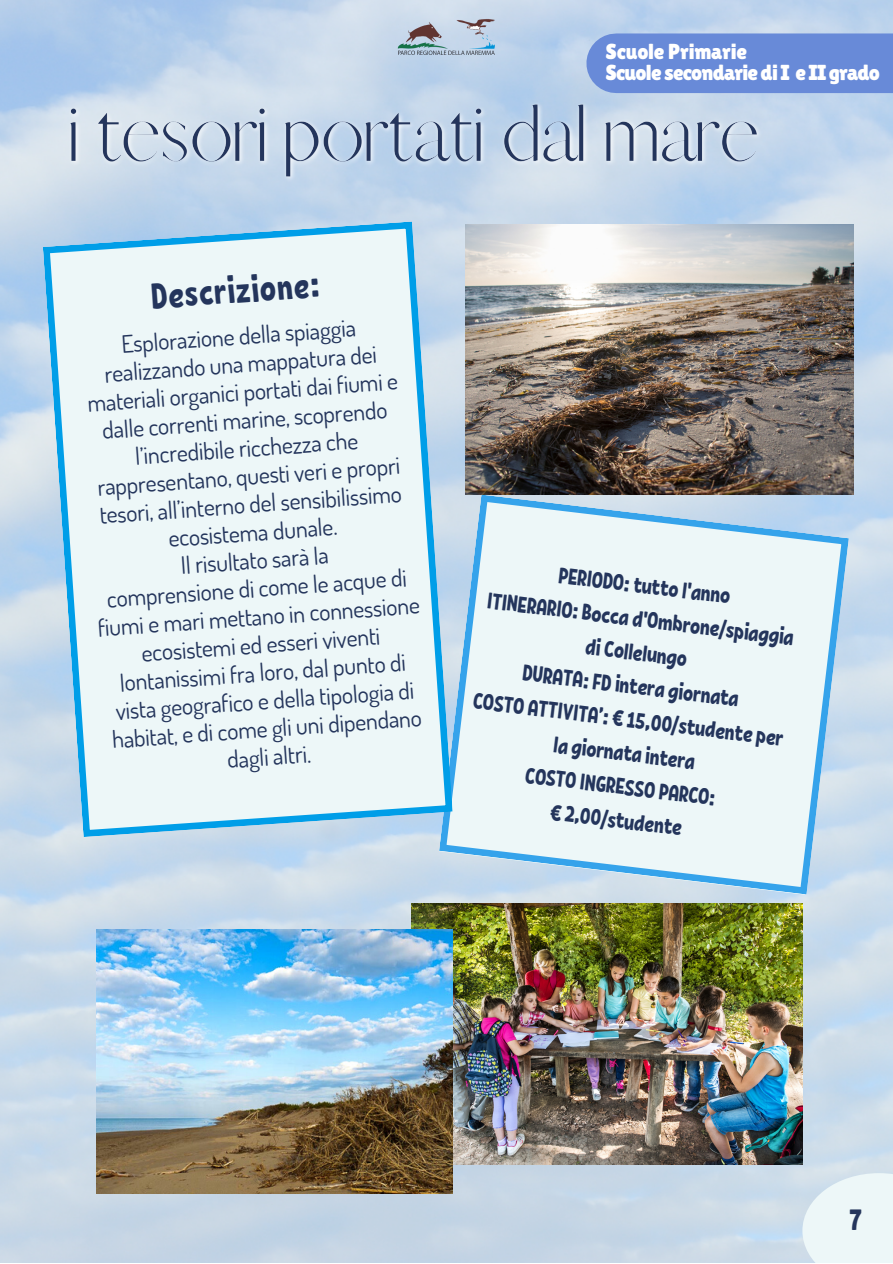
<style>
.page{position:relative;width:893px;height:1264px;background:#fff}
.page>*{position:absolute;margin:0;border:0;box-sizing:border-box;transform-origin:0 0}
.t1{font:36px "RF Krabuler";color:#24355c}
.t2{font:30px "RF Krabuler";color:#24355c}
.t3{font:24px/28px "Dosis";color:#24355c;text-align:center}
.t4{font:22.5px/33.8px "RF Krabuler";color:#24355c;text-align:center}
.t5{font:21.6px/21.3px "Lilita One";letter-spacing:-.035em;color:#fff}
</style>
<div class="page">
<img style="left:0;top:0;width:892px;height:1262px">
<img style="left:392px;top:13px;width:108px;height:45px">
<svg style="left:439px;top:494px;width:409px;height:400px;background:#dcedf4"></svg>
<svg style="left:43px;top:221px;width:409px;height:616px;background:#dbeef5"></svg>
<div style="left:802px;top:1173px;width:90px;height:89px;background:#edf7f8"></div>
<div style="left:616px;top:33px;width:276px;height:60px;background:#688ad8"></div>
<img style="left:465px;top:224px;width:388px;height:270px">
<img style="left:412px;top:903px;width:390px;height:261px">
<img style="left:96px;top:929px;width:357px;height:263px">
<img style="left:62px;top:82px;width:704px;height:110px">
<p class="t5" style="left:605px;top:40px;width:276px">Scuole Primarie<br>Scuolesecondariedi I eIIgrado</p>
<h1 class="t1" style="left:149px;top:273px;width:172px;rotate:-4deg">Descrizione:</h1>
<p class="t3" style="left:77px;top:332px;width:324px;rotate:-4deg">Esplorazione della spiaggia realizzando una mappatura dei materiali organici portati dai fiumi e dalle correnti marine, scoprendo l’incredibile ricchezza che rappresentano, questi veri e propri tesori, all’interno del sensibilissimo ecosistema dunale.<br>Il risultato sarà la<br>comprensione di come le acque di fiumi e mari mettano in connessione ecosistemi ed esseri viventi lontanissimi fra loro, dal punto di vista geografico e della tipologia di habitat, e di come gli uni dipendano dagli altri.</p>
<p class="t4" style="left:493px;top:548px;width:310px;rotate:7deg">PERIODO: tutto l'anno<br>ITINERARIO: Bocca d'Ombrone/spiaggia di Collelungo</p>
<p class="t4" style="left:475px;top:682px;width:314px;rotate:7deg">COSTO ATTIVITA’: € 15,00/studente per</p>
<p class="t4" style="left:524px;top:654px;width:219px;rotate:7deg">DURATA: FD intera giornata</p>
<p class="t4" style="left:531px;top:723px;width:193px;rotate:7deg">la giornata intera<br>COSTO INGRESSO PARCO: € 2,00/studente</p>
<p class="t2" style="left:848px;top:1200px;width:15px">7</p>
</div>
